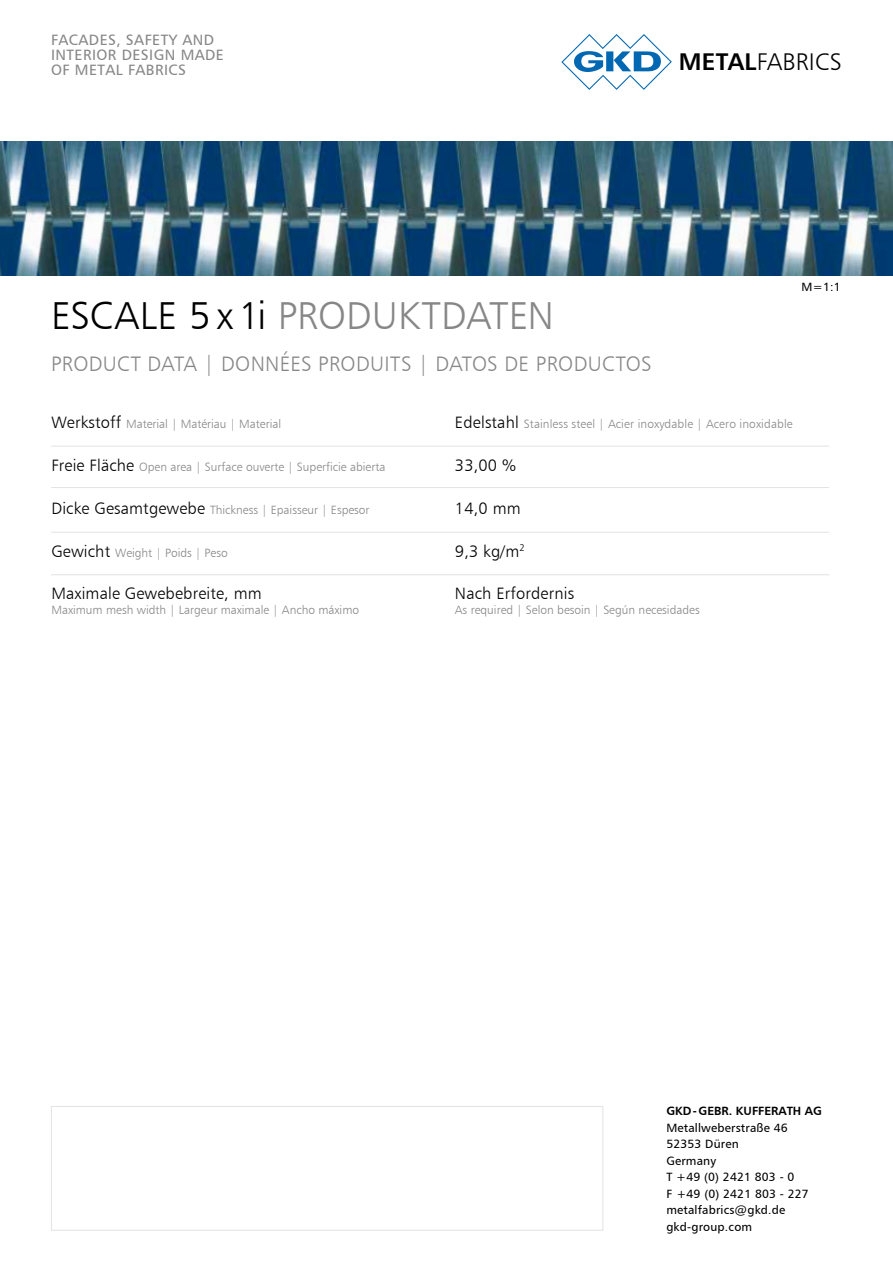
<style>
.page{position:relative;width:893px;height:1263px;background:#fff}
.page>*{position:absolute;margin:0;border:0;box-sizing:border-box;transform-origin:0 0}
.t1{font:39px "Humanist 777 BT Light B";color:#878787}
.t2{font:24px "Humanist 777 BT Light B";letter-spacing:.01em;color:#000}
.t3{font:21px "Humanist 777 BT Light B";letter-spacing:.01em;color:#878787}
.t4{font:16.5px "Humanist 777 BT Light B";letter-spacing:.01em;color:#000}
.t5{font:15px/15px "Humanist 777 BT Roman B";letter-spacing:.03em;color:#878787}
.t6{font:12px "Humanist 777 BT Light B";color:#878787}
.t7{font:12px/16.5px "Humanist 777 BT Roman B";letter-spacing:.015em;color:#000}
.t8{font:12px "Humanist 777 BT Bold B";color:#000}
.s1{font-family:"Humanist 777 BT Bold B"}
.s2{color:#000}
.s3{font-size:16.5px;color:#000}
</style>
<div class="page">
<img style="left:0;top:141px;width:893px;height:134px">
<div style="left:51px;top:1106px;width:552px;height:125px;border:1px solid #e3e3e3"></div>
<hr style="left:51px;top:574px;width:778px;height:1px;background:#e3e3e3">
<hr style="left:51px;top:532px;width:778px;height:1px;background:#e3e3e3">
<hr style="left:51px;top:487px;width:778px;height:1px;background:#e3e3e3">
<hr style="left:51px;top:446px;width:778px;height:1px;background:#e3e3e3">
<svg style="left:561px;top:34px;width:111px;height:56px"></svg>
<p class="t5" style="left:51px;top:32px;width:174px">FACADES, SAFETY AND<br>INTERIOR DESIGN MADE<br>OF METAL FABRICS</p>
<h2 class="t2" style="left:679px;top:47px;width:164px"><span class="s1">METAL</span>FABRICS</h2>
<h1 class="t1" style="left:51px;top:292px;width:505px"><span class="s2">ESCALE 5 x 1i</span> PRODUKTDATEN</h1>
<h3 class="t3" style="left:51px;top:351px;width:602px">PRODUCT DATA | DONNÉES PRODUITS | DATOS DE PRODUCTOS</h3>
<p class="t7" style="left:801px;top:278px;width:41px">M=1:1</p>
<p class="t6" style="left:51px;top:417px;width:231px"><span class="s3">Werkstoff</span> Material | Matériau | Material</p>
<p class="t6" style="left:455px;top:417px;width:339px"><span class="s3">Edelstahl</span> Stainless steel | Acier inoxydable | Acero inoxidable</p>
<p class="t6" style="left:51px;top:459px;width:335px"><span class="s3">Freie Fläche</span> Open area | Surface ouverte | Superficie abierta</p>
<h3 class="t4" style="left:455px;top:455px;width:63px">33,00 %</h3>
<p class="t6" style="left:51px;top:502px;width:320px"><span class="s3">Dicke Gesamtgewebe</span> Thickness | Epaisseur | Espesor</p>
<h3 class="t4" style="left:455px;top:498px;width:67px">14,0 mm</h3>
<p class="t6" style="left:51px;top:545px;width:178px"><span class="s3">Gewicht</span> Weight | Poids | Peso</p>
<h3 class="t4" style="left:455px;top:541px;width:71px">9,3 kg/m<sup>2</sup></h3>
<h3 class="t4" style="left:51px;top:583px;width:212px">Maximale Gewebebreite, mm</h3>
<h3 class="t4" style="left:455px;top:583px;width:121px">Nach Erfordernis</h3>
<p class="t6" style="left:51px;top:602px;width:309px">Maximum mesh width | Largeur maximale | Ancho máximo</p>
<p class="t6" style="left:455px;top:602px;width:246px">As required | Selon besoin | Según necesidades</p>
<p class="t8" style="left:666px;top:1103px;width:157px">GKD-GEBR. KUFFERATH AG</p>
<p class="t7" style="left:666px;top:1119px;width:144px">Metallweberstraße 46<br>52353 Düren<br>Germany<br>T +49 (0) 2421 803 - 0<br>F +49 (0) 2421 803 - 227 metalfabrics@gkd.de gkd-group.com</p>
</div>
